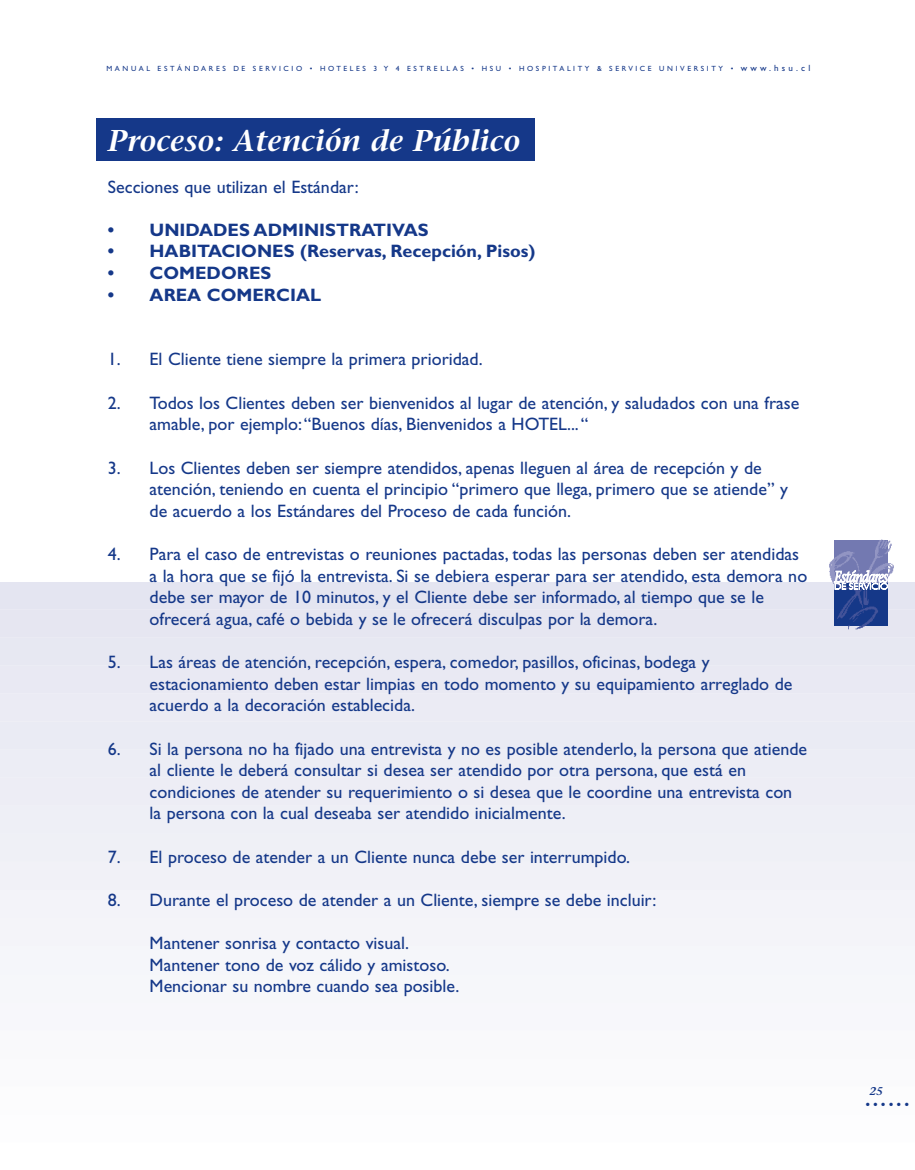
<style>
.page{position:relative;width:915px;height:1170px;background:#fff}
.page>*{position:absolute;margin:0;border:0;box-sizing:border-box;transform-origin:0 0}
.t1{font:italic 600 30px "Stone Serif";color:#fff}
.t2{font:18px/21.6px "Gill Sans";color:#153889}
.t3{font:700 18px "Gill Sans";color:#153889}
.t4{font:13.5px "Gill Sans";color:#153889}
.t5{font:italic 600 11.25px "Stone Serif";color:#153889}
.t6{font:7.5px "Gill Sans";letter-spacing:.35em;color:#153889}
.s1{font-size:9px}
</style>
<div class="page">
<div style="left:0;top:1047px;width:914px;height:49px;background:#fafafc"></div>
<div style="left:0;top:1019px;width:914px;height:49px;background:#f9f9fb"></div>
<div style="left:0;top:991px;width:914px;height:49px;background:#f7f7fb"></div>
<div style="left:0;top:963px;width:914px;height:49px;background:#f6f7fa"></div>
<div style="left:0;top:935px;width:914px;height:49px;background:#f5f6fa"></div>
<div style="left:0;top:906px;width:914px;height:50px;background:#f4f4f9"></div>
<div style="left:0;top:878px;width:914px;height:50px;background:#f3f3f9"></div>
<div style="left:0;top:850px;width:914px;height:50px;background:#f1f1f7"></div>
<div style="left:0;top:822px;width:914px;height:50px;background:#eff0f6"></div>
<div style="left:0;top:794px;width:914px;height:50px;background:#eeeff6"></div>
<div style="left:0;top:766px;width:914px;height:50px;background:#ededf5"></div>
<div style="left:0;top:738px;width:914px;height:50px;background:#ecedf5"></div>
<div style="left:0;top:710px;width:914px;height:50px;background:#eaebf4"></div>
<div style="left:0;top:682px;width:914px;height:50px;background:#ebebf4"></div>
<div style="left:0;top:654px;width:914px;height:50px;background:#e9e9f3"></div>
<div style="left:0;top:626px;width:914px;height:50px;background:#e7e8f2"></div>
<div style="left:0;top:598px;width:914px;height:50px;background:#e6e6f1"></div>
<div style="left:0;top:583px;width:914px;height:37px;background:#e4e5f1"></div>
<img style="left:834px;top:583px;width:54px;height:47px">
<img style="left:824px;top:539px;width:74px;height:44px">
<svg style="left:833px;top:570px;width:54px;height:19px"></svg>
<div style="left:96px;top:118px;width:438px;height:42px;background:#153889"></div>
<p class="t6" style="left:106px;top:65px;width:705px">MANUAL ESTÁNDARES DE SERVICIO • HOTELES 3 Y 4 ESTRELLAS • HSU • HOSPITALITY &amp; SERVICE UNIVERSITY • <span class="s1">www.hsu.cl</span></p>
<h1 class="t1" style="left:108px;top:123px;width:413px">Proceso: Atención de Público</h1>
<p class="t2" style="left:108px;top:176px;width:252px">Secciones que utilizan el Estándar:</p>
<p class="t3" style="left:108px;top:219px;width:322px">• UNIDADES ADMINISTRATIVAS</p>
<p class="t3" style="left:108px;top:241px;width:429px">• HABITACIONES (Reservas, Recepción, Pisos)</p>
<p class="t3" style="left:108px;top:262px;width:165px">• COMEDORES</p>
<p class="t3" style="left:108px;top:284px;width:215px">• AREA COMERCIAL</p>
<p class="t2" style="left:108px;top:349px;width:376px">1. El Cliente tiene siempre la primera prioridad.</p>
<p class="t2" style="left:149px;top:392px;width:651px;text-indent:-42px">2. Todos los Clientes deben ser bienvenidos al lugar de atención, y saludados con una frase amable, por ejemplo:“Buenos días, Bienvenidos a HOTEL...“</p>
<p class="t2" style="left:149px;top:457px;width:639px;text-indent:-42px">3. Los Clientes deben ser siempre atendidos, apenas lleguen al área de recepción y de atención, teniendo en cuenta el principio “primero que llega, primero que se atiende” y de acuerdo a los Estándares del Proceso de cada función.</p>
<p class="t2" style="left:149px;top:543px;width:659px;text-indent:-42px">4. Para el caso de entrevistas o reuniones pactadas, todas las personas deben ser atendidas a la hora que se fijó la entrevista. Si se debiera esperar para ser atendido, esta demora no debe ser mayor de 10 minutos, y el Cliente debe ser informado, al tiempo que se le ofrecerá agua, café o bebida y se le ofrecerá disculpas por la demora.</p>
<p class="t2" style="left:149px;top:651px;width:644px;text-indent:-42px">5. Las áreas de atención, recepción, espera, comedor, pasillos, oficinas, bodega y estacionamiento deben estar limpias en todo momento y su equipamiento arreglado de acuerdo a la decoración establecida.</p>
<p class="t2" style="left:149px;top:737px;width:658px;text-indent:-42px">6. Si la persona no ha fijado una entrevista y no es posible atenderlo, la persona que atiende al cliente le deberá consultar si desea ser atendido por otra persona, que está en condiciones de atender su requerimiento o si desea que le coordine una entrevista con la persona con la cual deseaba ser atendido inicialmente.</p>
<p class="t2" style="left:108px;top:845px;width:523px">7. El proceso de atender a un Cliente nunca debe ser interrumpido.</p>
<p class="t2" style="left:108px;top:889px;width:550px">8. Durante el proceso de atender a un Cliente, siempre se debe incluir:</p>
<p class="t2" style="left:149px;top:932px;width:311px">Mantener sonrisa y contacto visual.<br>Mantener tono de voz cálido y amistoso.<br>Mencionar su nombre cuando sea posible.</p>
<p class="t5" style="left:869px;top:1084px;width:15px">25</p>
<p class="t4" style="left:865px;top:1096px;width:45px">••••••</p>
</div>
